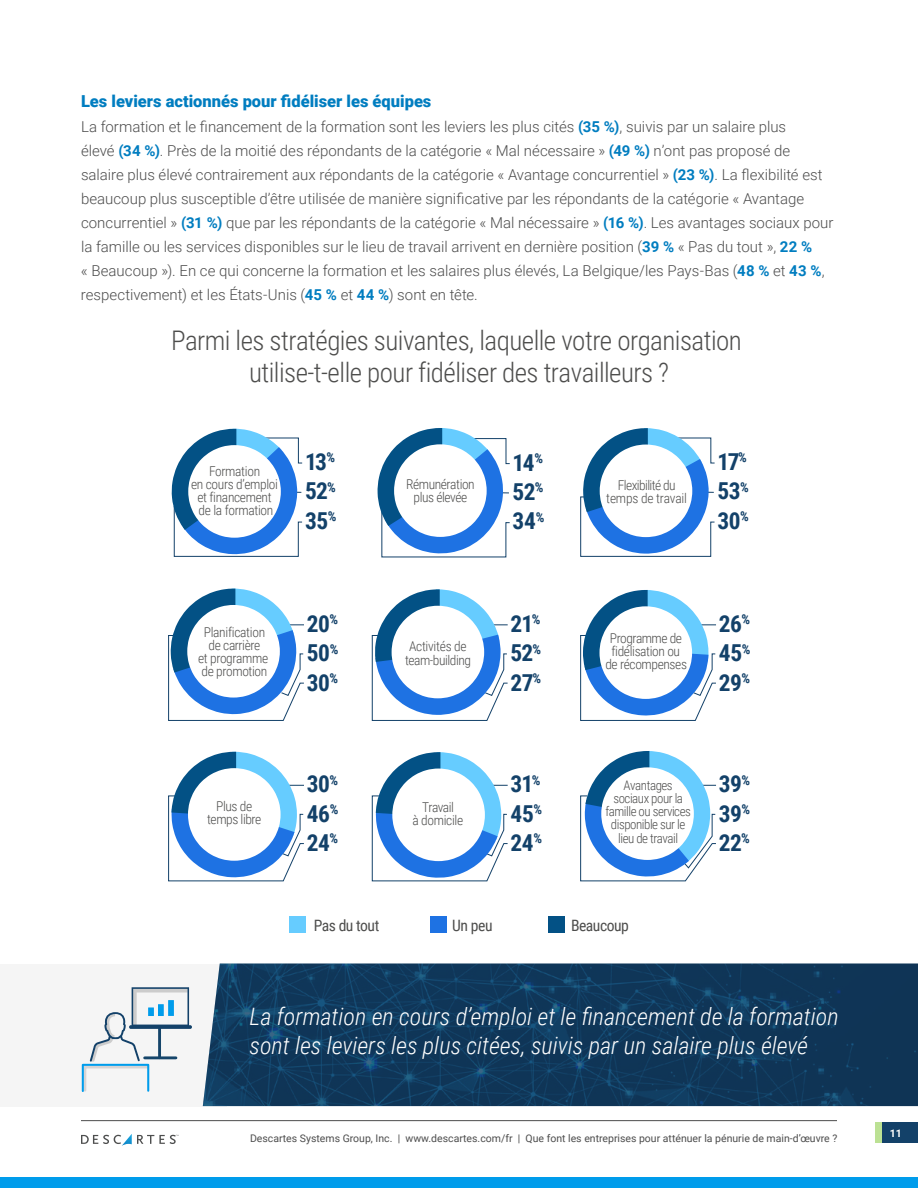
<style>
.page{position:relative;width:918px;height:1188px;background:#fff}
.page>*{position:absolute;margin:0;border:0;box-sizing:border-box;transform-origin:0 0}
.t1{font:300 27px/32.4px "Roboto Condensed";letter-spacing:-.02em;color:#4e4e4d;text-align:center}
.t2{font:italic 300 24px/28.8px "Roboto Condensed";color:#fff}
.t3{font:700 23.4px/29.4px "Roboto Condensed";letter-spacing:-.025em;color:#134169;text-align:justify}
.t4{font:900 16.5px "Roboto";color:#007dc0}
.t5{font:15.6px "Roboto Condensed";letter-spacing:-.03em;color:#4e4e4d}
.t6{font:300 15px/24px "Roboto";color:#4d4d4d}
.t7{font:300 13.5px/13px "Roboto Condensed";letter-spacing:-.03em;color:#4e4e4d;text-align:center}
.t8{font:300 13.2px/13.2px "Roboto Condensed";letter-spacing:-.035em;color:#4e4e4d;text-align:center}
.t9{font:700 11.1px "Roboto";color:#fff}
.t10{font:10.5px "Roboto";color:#4d4d4d}
.s1{font-weight:700;color:#007dc0}
.s2{font-size:10.5px}
</style>
<div class="page">
<div style="left:0;top:1177px;width:918px;height:11px;background:#009ceb"></div>
<svg style="left:81px;top:1134px;width:98px;height:12px"></svg>
<hr style="left:81px;top:1120px;width:756px;height:1px;background:#4d4d4d">
<div style="left:882px;top:1122px;width:36px;height:21px;background:#134169"></div>
<div style="left:876px;top:1122px;width:6px;height:21px;background:#bce194"></div>
<svg style="left:171px;top:428px;width:131px;height:129px"></svg>
<svg style="left:580px;top:428px;width:135px;height:129px"></svg>
<svg style="left:372px;top:589px;width:136px;height:132px"></svg>
<svg style="left:377px;top:428px;width:133px;height:129px"></svg>
<div style="left:430px;top:916px;width:17px;height:17px;background:#1e72e3"></div>
<div style="left:549px;top:916px;width:16px;height:17px;background:#035185"></div>
<div style="left:290px;top:916px;width:16px;height:17px;background:#6cf"></div>
<svg style="left:168px;top:588px;width:136px;height:133px"></svg>
<svg style="left:580px;top:590px;width:136px;height:131px"></svg>
<svg style="left:168px;top:751px;width:136px;height:130px"></svg>
<svg style="left:372px;top:752px;width:136px;height:129px"></svg>
<svg style="left:580px;top:751px;width:136px;height:130px"></svg>
<div style="left:0;top:964px;width:227px;height:143px;background:#f5f5f5"></div>
<img style="left:203px;top:964px;width:715px;height:142px">
<svg style="left:129px;top:1025px;width:63px;height:4px"></svg>
<svg style="left:82px;top:987px;width:107px;height:105px"></svg>
<p class="t4" style="left:81px;top:89px;width:352px">Les leviers actionnés pour fidéliser les équipes</p>
<p class="t6" style="left:81px;top:114px;width:754px">La formation et le financement de la formation sont les leviers les plus cités <span class="s1">(35 %)</span>, suivis par un salaire plus<br>élevé <span class="s1">(34 %)</span>. Près de la moitié des répondants de la catégorie « Mal nécessaire » <span class="s1">(49 %)</span> n’ont pas proposé de salaire plus élevé contrairement aux répondants de la catégorie « Avantage concurrentiel » <span class="s1">(23 %)</span>. La flexibilité est beaucoup plus susceptible d’être utilisée de manière significative par les répondants de la catégorie « Avantage concurrentiel » <span class="s1">(31 %)</span> que par les répondants de la catégorie « Mal nécessaire » <span class="s1">(16 %)</span>. Les avantages sociaux pour la famille ou les services disponibles sur le lieu de travail arrivent en dernière position (<span class="s1">39 %</span> « Pas du tout », <span class="s1">22 %<br></span>« Beaucoup »). En ce qui concerne la formation et les salaires plus élevés, La Belgique/les Pays-Bas (<span class="s1">48 %</span> et <span class="s1">43 %</span>, respectivement) et les États-Unis (<span class="s1">45 %</span> et <span class="s1">44 %</span>) sont en tête.</p>
<h1 class="t1" style="left:171px;top:323px;width:572px">Parmi les stratégies suivantes, laquelle votre organisation utilise-t-elle pour fidéliser des travailleurs ?</h1>
<p class="t7" style="left:191px;top:464px;width:89px">Formation<br>en cours d’emploi et financement de la formation</p>
<h3 class="t3" style="left:305px;top:446px;width:33px">13<sup>% </sup>52<sup>% </sup>35<sup>%</sup></h3>
<h3 class="t3" style="left:718px;top:446px;width:33px">17<sup>% </sup>53<sup>% </sup>30<sup>%</sup></h3>
<h3 class="t3" style="left:513px;top:447px;width:33px">14<sup>% </sup>52<sup>% </sup>34<sup>%</sup></h3>
<p class="t7" style="left:406px;top:477px;width:70px">Rémunération plus élevée</p>
<p class="t7" style="left:606px;top:477px;width:82px;line-height:13.5px">Flexibilité du temps de travail</p>
<h3 class="t3" style="left:307px;top:608px;width:33px">20<sup>% </sup>50<sup>% </sup>30<sup>%</sup></h3>
<h3 class="t3" style="left:511px;top:608px;width:32px">21<sup>% </sup>52<sup>% </sup>27<sup>%</sup></h3>
<h3 class="t3" style="left:719px;top:608px;width:33px">26<sup>% </sup>45<sup>% </sup>29<sup>%</sup></h3>
<p class="t7" style="left:198px;top:625px;width:72px">Planification de carrière<br>et programme de promotion</p>
<p class="t7" style="left:605px;top:631px;width:83px">Programme de fidélisation ou de récompenses</p>
<p class="t7" style="left:405px;top:639px;width:68px;line-height:13.6px;text-align:left">Activités de team-building</p>
<h3 class="t3" style="left:307px;top:768px;width:33px">30<sup>% </sup>46<sup>% </sup>24<sup>%</sup></h3>
<h3 class="t3" style="left:511px;top:768px;width:33px">31<sup>% </sup>45<sup>% </sup>24<sup>%</sup></h3>
<h3 class="t3" style="left:719px;top:768px;width:33px">39<sup>% </sup>39<sup>% </sup>22<sup>%</sup></h3>
<p class="t8" style="left:605px;top:778px;width:87px">Avantages sociaux pour la famille ou services disponible sur le lieu de travail</p>
<p class="t7" style="left:207px;top:799px;width:56px">Plus de temps libre</p>
<p class="t7" style="left:413px;top:800px;width:52px">Travail<br>à domicile</p>
<p class="t5" style="left:314px;top:914px;width:67px">Pas du tout</p>
<p class="t5" style="left:452px;top:914px;width:42px">Un peu</p>
<p class="t5" style="left:571px;top:914px;width:59px">Beaucoup</p>
<h2 class="t2" style="left:250px;top:1001px;width:591px">La formation en cours d’emploi et le financement de la formation sont les leviers les plus citées, suivis par un salaire plus élevé</h2>
<p class="t10" style="left:250px;top:1131px;width:589px">Descartes Systems Group, Inc. | www.descartes.com/fr | Que font les entreprises pour atténuer la pénurie de main-d’œuvre ?</p>
<p class="t9" style="left:889px;top:1126px;width:15px">11<span class="s2">11</span></p>
</div>
